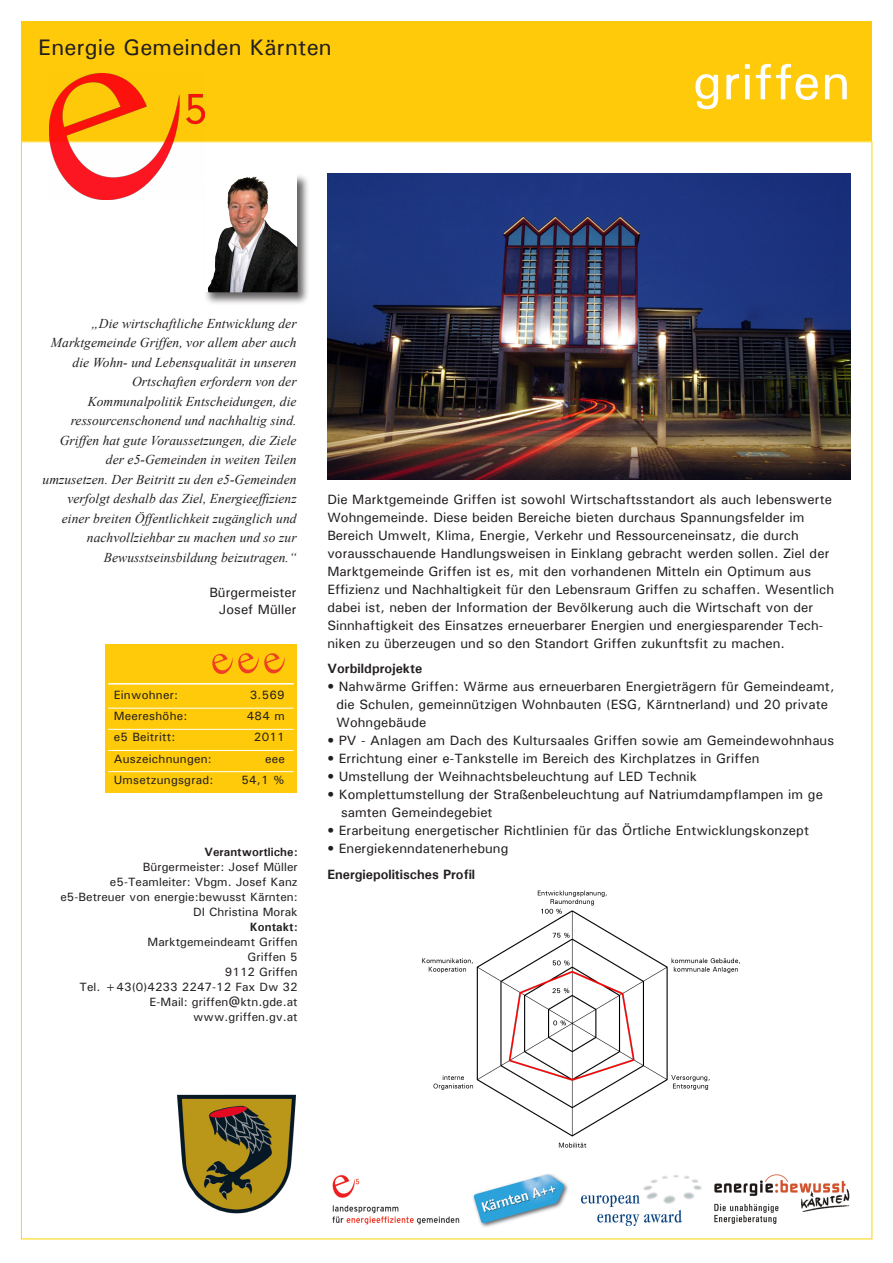
<style>
.page{position:relative;width:893px;height:1263px;background:#fff}
.page>*{position:absolute;margin:0;border:0;box-sizing:border-box;transform-origin:0 0}
.t1{font:500 51px "Univers";letter-spacing:.015em;color:#fff}
.t2{font:500 22.5px "Univers";letter-spacing:.01em;color:#231f20}
.t3{font:500 13.5px/18px "Univers";letter-spacing:.005em;color:#231f20}
.t4{font:italic 13.5px/19.5px "Times New Roman";letter-spacing:.005em;color:#231f20;text-align:right}
.t5{font:700 13.5px "Univers";color:#231f20}
.t6{font:500 12px "Univers";letter-spacing:.005em;color:#231f20}
.t7{font:700 12px "Univers";letter-spacing:.005em;color:#231f20}
</style>
<div class="page">
<img style="left:327px;top:173px;width:523px;height:307px">
<div style="left:21px;top:21px;width:851px;height:119px;background:#feca0a"></div>
<img style="left:50px;top:73px;width:154px;height:126px">
<div style="left:204px;top:173px;width:106px;height:132px;background:#231f20;opacity:.7"></div>
<svg style="left:205px;top:174px;width:92px;height:118px"></svg>
<img style="left:228px;top:176px;width:19px;height:17px">
<img style="left:177px;top:1094px;width:119px;height:120px">
<img style="left:332px;top:1175px;width:128px;height:50px">
<img style="left:581px;top:1175px;width:121px;height:51px">
<img style="left:715px;top:1174px;width:135px;height:49px">
<img style="left:473px;top:1174px;width:95px;height:53px">
<div style="left:105px;top:644px;width:192px;height:148px;background:#feca0a"></div>
<hr style="left:108px;top:683px;width:186px;height:1px;background:#fff">
<hr style="left:108px;top:708px;width:186px;height:1px;background:#fff">
<hr style="left:108px;top:729px;width:186px;height:1px;background:#fff">
<hr style="left:108px;top:750px;width:186px;height:1px;background:#fff">
<hr style="left:108px;top:771px;width:186px;height:1px;background:#fff">
<svg style="left:212px;top:653px;width:73px;height:21px"></svg>
<img style="left:422px;top:890px;width:318px;height:258px">
<p class="t2" style="left:38px;top:33px;width:295px">Energie Gemeinden Kärnten</p>
<p class="t1" style="left:693px;top:49px;width:159px">griffen</p>
<p class="t4" style="left:51px;top:313px;width:247px">„Die wirtschaftliche Entwicklung der Marktgemeinde Griffen, vor allem aber auch die Wohn- und Lebensqualität in unseren Ortschaften erfordern von der</p>
<p class="t4" style="left:88px;top:391px;width:210px">Kommunalpolitik Entscheidungen, die</p>
<p class="t4" style="left:60px;top:410px;width:238px">ressourcenschonend und nachhaltig sind.<br>Griffen hat gute Voraussetzungen, die Ziele der e5-Gemeinden in weiten Teilen</p>
<p class="t4" style="left:43px;top:469px;width:256px">umzusetzen. Der Beitritt zu den e5-Gemeinden verfolgt deshalb das Ziel, Energieeffizienz einer breiten Öffentlichkeit zugänglich und nachvollziehbar zu machen und so zur</p>
<p class="t4" style="left:104px;top:547px;width:194px">Bewusstseinsbildung beizutragen.“</p>
<p class="t3" style="left:209px;top:583px;width:89px">Bürgermeister</p>
<p class="t3" style="left:219px;top:600px;width:79px">Josef Müller</p>
<p class="t6" style="left:114px;top:687px;width:66px">Einwohner:</p>
<p class="t6" style="left:250px;top:687px;width:37px">3.569</p>
<p class="t6" style="left:114px;top:708px;width:75px">Meereshöhe:</p>
<p class="t6" style="left:247px;top:708px;width:39px">484 m</p>
<p class="t6" style="left:114px;top:729px;width:63px">e5 Beitritt:</p>
<p class="t6" style="left:254px;top:729px;width:32px">2011</p>
<p class="t6" style="left:114px;top:751px;width:100px">Auszeichnungen:</p>
<p class="t6" style="left:265px;top:751px;width:21px">eee</p>
<p class="t6" style="left:114px;top:772px;width:101px">Umsetzungsgrad:</p>
<p class="t6" style="left:241px;top:772px;width:45px">54,1 %</p>
<p class="t7" style="left:204px;top:844px;width:95px">Verantwortliche:</p>
<p class="t6" style="left:143px;top:859px;width:156px">Bürgermeister: Josef Müller</p>
<p class="t6" style="left:110px;top:874px;width:189px">e5-Teamleiter: Vbgm. Josef Kanz</p>
<p class="t6" style="left:60px;top:889px;width:239px">e5-Betreuer von energie:bewusst Kärnten:</p>
<p class="t6" style="left:193px;top:904px;width:106px">DI Christina Morak</p>
<p class="t7" style="left:250px;top:919px;width:49px">Kontakt:</p>
<p class="t6" style="left:148px;top:934px;width:152px">Marktgemeindeamt Griffen</p>
<p class="t6" style="left:248px;top:949px;width:52px">Griffen 5</p>
<p class="t6" style="left:225px;top:964px;width:74px">9112 Griffen</p>
<p class="t6" style="left:80px;top:979px;width:220px">Tel. +43(0)4233 2247-12 Fax Dw 32</p>
<p class="t6" style="left:150px;top:994px;width:150px">E-Mail: griffen@ktn.gde.at</p>
<p class="t6" style="left:193px;top:1009px;width:106px">www.griffen.gv.at</p>
<p class="t3" style="left:327px;top:490px;width:508px">Die Marktgemeinde Griffen ist sowohl Wirtschaftsstandort als auch lebenswerte Wohngemeinde. Diese beiden Bereiche bieten durchaus Spannungsfelder im Bereich Umwelt, Klima, Energie, Verkehr und Ressourceneinsatz, die durch vorausschauende Handlungsweisen in Einklang gebracht werden sollen. Ziel der Marktgemeinde Griffen ist es, mit den vorhandenen Mitteln ein Optimum aus Effizienz und Nachhaltigkeit für den Lebensraum Griffen zu schaffen. Wesentlich dabei ist, neben der Information der Bevölkerung auch die Wirtschaft von der Sinnhaftigkeit des Einsatzes erneuerbarer Energien und energiesparender Tech&shy;niken zu überzeugen und so den Standort Griffen zukunftsfit zu machen.</p>
<p class="t5" style="left:327px;top:660px;width:97px">Vorbildprojekte</p>
<p class="t3" style="left:327px;top:677px;width:509px">• Nahwärme Griffen: Wärme aus erneuerbaren Energieträgern für Gemeindeamt,</p>
<p class="t3" style="left:337px;top:695px;width:493px">die Schulen, gemeinnützigen Wohnbauten (ESG, Kärntnerland) und 20 private</p>
<p class="t3" style="left:337px;top:713px;width:91px">Wohngebäude</p>
<p class="t3" style="left:327px;top:731px;width:508px">• PV - Anlagen am Dach des Kultursaales Griffen sowie am Gemeindewohnhaus</p>
<p class="t3" style="left:327px;top:749px;width:434px">• Errichtung einer e-Tankstelle im Bereich des Kirchplatzes in Griffen</p>
<p class="t3" style="left:327px;top:767px;width:371px">• Umstellung der Weihnachtsbeleuchtung auf LED Technik</p>
<p class="t3" style="left:327px;top:785px;width:497px">• Komplettumstellung der Straßenbeleuchtung auf Natriumdampflampen im ge</p>
<p class="t3" style="left:341px;top:803px;width:153px">samten Gemeindegebiet</p>
<p class="t3" style="left:327px;top:821px;width:483px">• Erarbeitung energetischer Richtlinien für das Örtliche Entwicklungskonzept</p>
<p class="t3" style="left:327px;top:839px;width:183px">• Energiekenndatenerhebung</p>
<p class="t5" style="left:327px;top:865px;width:149px">Energiepolitisches Profil</p>
</div>
